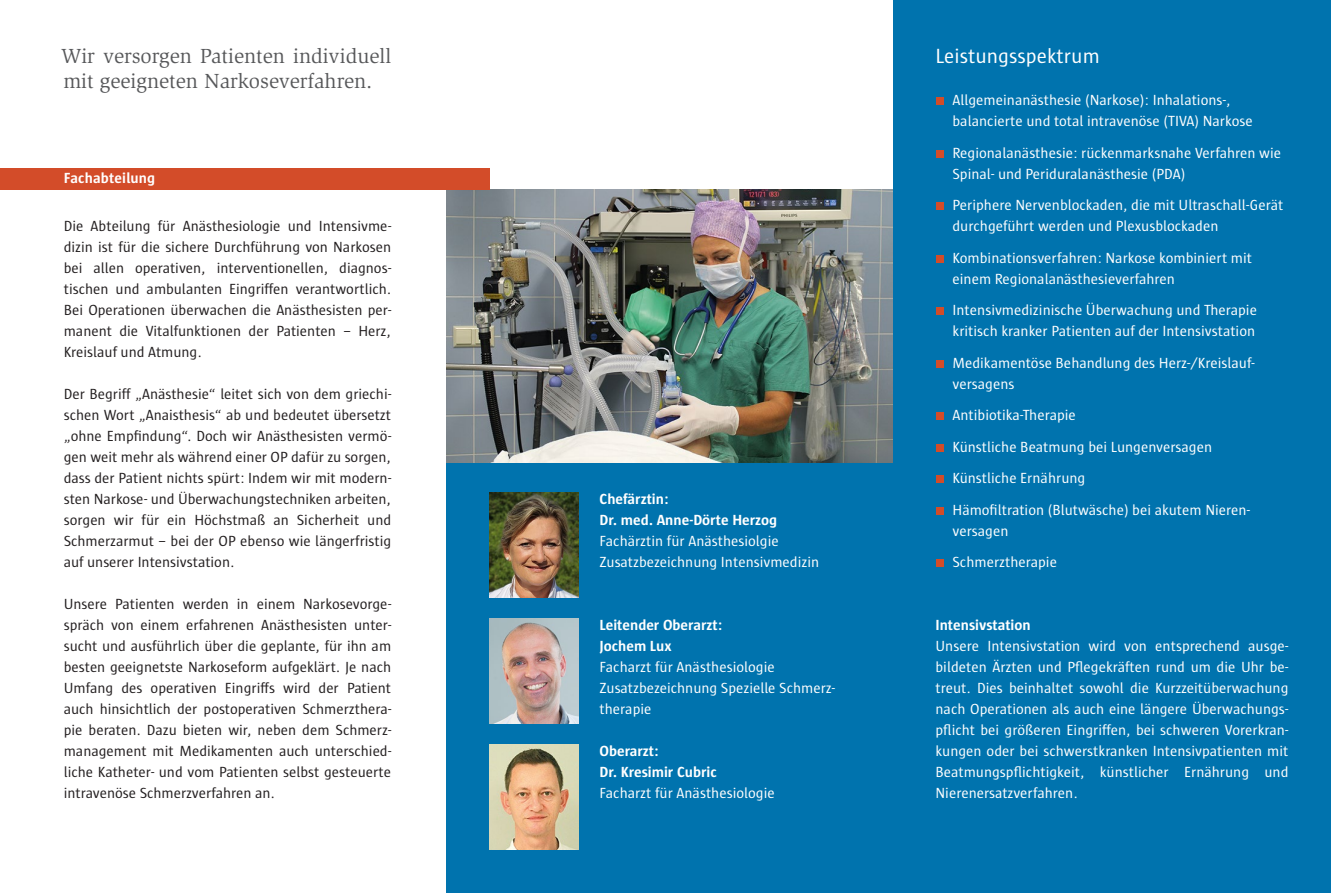
<style>
.page{position:relative;width:1331px;height:893px;background:#fff}
.page>*{position:absolute;margin:0;border:0;box-sizing:border-box;transform-origin:0 0}
.t1{font:21px/24.8px "Slimbach";color:#57585a}
.t2{font:21px "Sun";color:#fff}
.t3{font:15px/21px "Sun";color:#fff}
.t4{font:15px/21px "Sun";color:#231f20;text-align:justify}
.t5{font:700 15px/21px "Sun";color:#fff}
</style>
<div class="page">
<div style="left:446px;top:348px;width:462px;height:545px;background:#0073ae"></div>
<img style="left:446px;top:189px;width:447px;height:273px">
<div style="left:893px;top:0;width:438px;height:893px;background:#0073ae"></div>
<div style="left:0;top:168px;width:489px;height:21px;background:#d34c29"></div>
<div style="left:936px;top:97px;width:8px;height:8px;background:#d34c29"></div>
<div style="left:936px;top:150px;width:8px;height:8px;background:#d34c29"></div>
<div style="left:936px;top:202px;width:8px;height:8px;background:#d34c29"></div>
<div style="left:936px;top:255px;width:8px;height:7px;background:#d34c29"></div>
<div style="left:936px;top:307px;width:8px;height:8px;background:#d34c29"></div>
<div style="left:936px;top:360px;width:8px;height:8px;background:#d34c29"></div>
<div style="left:936px;top:412px;width:8px;height:8px;background:#d34c29"></div>
<div style="left:936px;top:444px;width:8px;height:8px;background:#d34c29"></div>
<div style="left:936px;top:475px;width:8px;height:8px;background:#d34c29"></div>
<div style="left:936px;top:507px;width:8px;height:7px;background:#d34c29"></div>
<div style="left:936px;top:559px;width:8px;height:8px;background:#d34c29"></div>
<img style="left:489px;top:492px;width:89px;height:105px">
<img style="left:489px;top:618px;width:89px;height:105px">
<img style="left:489px;top:744px;width:89px;height:105px">
<h1 class="t1" style="left:61px;top:44px;width:332px">Wir versorgen Patienten individuell mit geeigneten Narkoseverfahren.</h1>
<h1 class="t2" style="left:935px;top:45px;width:166px">Leistungsspektrum</h1>
<p class="t3" style="left:952px;top:90px;width:302px">Allgemeinanästhesie (Narkose): Inhalations-, balancierte und total intravenöse (TIVA) Narkose</p>
<p class="t3" style="left:952px;top:142px;width:330px">Regionalanästhesie: rückenmarksnahe Verfahren wie<br>Spinal- und Periduralanästhesie (PDA)</p>
<p class="t3" style="left:952px;top:195px;width:332px">Periphere Nervenblockaden, die mit Ultraschall-Gerät durchgeführt werden und Plexusblockaden</p>
<p class="t3" style="left:952px;top:247px;width:301px">Kombinationsverfahren: Narkose kombiniert mit einem Regionalanästhesieverfahren</p>
<p class="t3" style="left:952px;top:300px;width:306px">Intensivmedizinische Überwachung und Therapie kritisch kranker Patienten auf der Intensivstation</p>
<p class="t3" style="left:952px;top:352px;width:303px">Medikamentöse Behandlung des Herz-/Kreislauf&shy;versagens</p>
<p class="t3" style="left:952px;top:399px;width:299px;line-height:31.5px">Antibiotika-Therapie<br>Künstliche Beatmung bei Lungenversagen Künstliche Ernährung<br>Hämofiltration (Blutwäsche) bei akutem Nieren-</p>
<p class="t3" style="left:952px;top:515px;width:106px;line-height:31.5px">versagen<br>Schmerztherapie</p>
<p class="t5" style="left:64px;top:168px;width:93px">Fachabteilung</p>
<p class="t4" style="left:64px;top:216px;width:329px">Die Abteilung für Anästhesiologie und Intensivme&shy;dizin ist für die sichere Durchführung von Narkosen bei allen operativen, interventionellen, diagnos&shy;tischen und ambulanten Eingriffen verantwortlich.<br>Bei Operationen überwachen die Anästhesisten per&shy;manent die Vitalfunktionen der Patienten – Herz, Kreislauf und Atmung.</p>
<p class="t4" style="left:64px;top:384px;width:329px">Der Begriff „Anästhesie“ leitet sich von dem griechi&shy;schen Wort „Anaisthesis“ ab und bedeutet übersetzt „ohne Empfindung“. Doch wir Anästhesisten vermö&shy;gen weit mehr als während einer OP dafür zu sorgen, dass der Patient nichts spürt: Indem wir mit modern&shy;sten Narkose- und Überwachungstechniken arbeiten, sorgen wir für ein Höchstmaß an Sicherheit und Schmerzarmut – bei der OP ebenso wie längerfristig auf unserer Intensivstation.</p>
<p class="t4" style="left:64px;top:594px;width:329px">Unsere Patienten werden in einem Narkosevorge&shy;spräch von einem erfahrenen Anästhesisten unter&shy;sucht und ausführlich über die geplante, für ihn am besten geeignetste Narkoseform aufgeklärt. Je nach Umfang des operativen Eingriffs wird der Patient auch hinsichtlich der postoperativen Schmerzthera&shy;pie beraten. Dazu bieten wir, neben dem Schmerz&shy;management mit Medikamenten auch unterschied&shy;liche Katheter- und vom Patienten selbst gesteuerte intravenöse Schmerzverfahren an.</p>
<p class="t5" style="left:600px;top:489px;width:179px">Chefärztin:<br>Dr. med. Anne-Dörte Herzog</p>
<p class="t3" style="left:600px;top:531px;width:221px">Fachärztin für Anästhesiolgie<br>Zusatzbezeichnung Intensivmedizin</p>
<p class="t5" style="left:600px;top:615px;width:124px">Leitender Oberarzt:<br>Jochem Lux</p>
<p class="t3" style="left:600px;top:657px;width:236px">Facharzt für Anästhesiologie<br>Zusatzbezeichnung Spezielle Schmerz&shy;therapie</p>
<p class="t5" style="left:600px;top:741px;width:119px">Oberarzt:<br>Dr. Kresimir Cubric</p>
<p class="t3" style="left:600px;top:783px;width:177px">Facharzt für Anästhesiologie</p>
<p class="t5" style="left:935px;top:615px;width:97px">Intensivstation</p>
<p class="t3" style="left:935px;top:636px;width:354px;text-align:justify">Unsere Intensivstation wird von entsprechend ausge&shy;bildeten Ärzten und Pflegekräften rund um die Uhr be&shy;treut. Dies beinhaltet sowohl die Kurzzeitüberwachung nach Operationen als auch eine längere Überwachungs&shy;pflicht bei größeren Eingriffen, bei schweren Vorerkran&shy;kungen oder bei schwerstkranken Intensivpatienten mit Beatmungspflichtigkeit, künstlicher Ernährung und Nierenersatzverfahren.</p>
</div>
